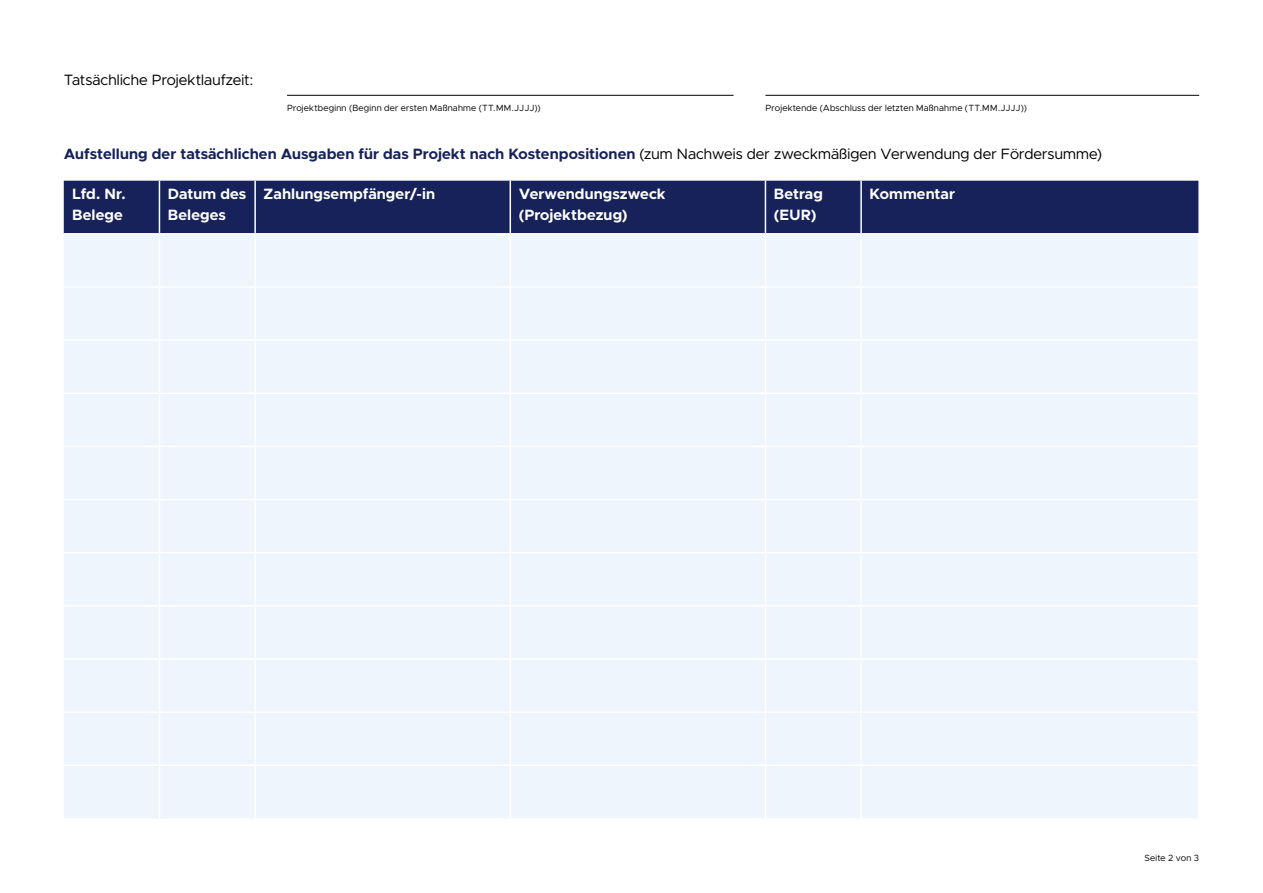
<style>
.page{position:relative;width:1263px;height:893px;background:#fff}
.page>*{position:absolute;margin:0;border:0;box-sizing:border-box;transform-origin:0 0}
.t1{font:700 15px "Metropolis";letter-spacing:.005em;color:#162259}
.t2{font:700 15px/21px "Metropolis";letter-spacing:.005em;color:#fff}
.t3{font:15px "Metropolis";letter-spacing:.005em;color:#000}
.t4{font:9px "Metropolis";letter-spacing:.03em;color:#000}
.s1{font-weight:400;color:#000}
</style>
<div class="page">
<div style="left:64px;top:181px;width:1134px;height:52px;background:#162259"></div>
<div style="left:64px;top:235px;width:1134px;height:583px;background:#eef5fc"></div>
<hr style="left:159px;top:181px;width:1px;height:52px;background:#fff">
<hr style="left:254px;top:181px;width:2px;height:52px;background:#fff">
<hr style="left:509px;top:181px;width:2px;height:52px;background:#fff">
<hr style="left:765px;top:181px;width:1px;height:52px;background:#fff">
<hr style="left:860px;top:181px;width:2px;height:52px;background:#fff">
<hr style="left:159px;top:235px;width:1px;height:51px;background:#fff">
<hr style="left:254px;top:235px;width:2px;height:51px;background:#fff">
<hr style="left:509px;top:235px;width:2px;height:51px;background:#fff">
<hr style="left:765px;top:235px;width:1px;height:51px;background:#fff">
<hr style="left:860px;top:235px;width:2px;height:51px;background:#fff">
<hr style="left:64px;top:286px;width:95px;height:2px;background:#fff">
<hr style="left:159px;top:286px;width:96px;height:2px;background:#fff">
<hr style="left:159px;top:288px;width:1px;height:51px;background:#fff">
<hr style="left:255px;top:286px;width:255px;height:2px;background:#fff">
<hr style="left:254px;top:288px;width:2px;height:51px;background:#fff">
<hr style="left:510px;top:286px;width:255px;height:2px;background:#fff">
<hr style="left:509px;top:288px;width:2px;height:51px;background:#fff">
<hr style="left:765px;top:286px;width:96px;height:2px;background:#fff">
<hr style="left:765px;top:288px;width:1px;height:51px;background:#fff">
<hr style="left:861px;top:286px;width:338px;height:2px;background:#fff">
<hr style="left:860px;top:288px;width:2px;height:51px;background:#fff">
<hr style="left:64px;top:339px;width:95px;height:2px;background:#fff">
<hr style="left:159px;top:339px;width:96px;height:2px;background:#fff">
<hr style="left:159px;top:341px;width:1px;height:51px;background:#fff">
<hr style="left:255px;top:339px;width:255px;height:2px;background:#fff">
<hr style="left:254px;top:341px;width:2px;height:51px;background:#fff">
<hr style="left:510px;top:339px;width:255px;height:2px;background:#fff">
<hr style="left:509px;top:341px;width:2px;height:51px;background:#fff">
<hr style="left:765px;top:339px;width:96px;height:2px;background:#fff">
<hr style="left:765px;top:341px;width:1px;height:51px;background:#fff">
<hr style="left:861px;top:339px;width:338px;height:2px;background:#fff">
<hr style="left:860px;top:341px;width:2px;height:51px;background:#fff">
<hr style="left:64px;top:392px;width:95px;height:2px;background:#fff">
<hr style="left:159px;top:392px;width:96px;height:2px;background:#fff">
<hr style="left:159px;top:394px;width:1px;height:52px;background:#fff">
<hr style="left:255px;top:392px;width:255px;height:2px;background:#fff">
<hr style="left:254px;top:394px;width:2px;height:52px;background:#fff">
<hr style="left:510px;top:392px;width:255px;height:2px;background:#fff">
<hr style="left:509px;top:394px;width:2px;height:52px;background:#fff">
<hr style="left:765px;top:392px;width:96px;height:2px;background:#fff">
<hr style="left:765px;top:394px;width:1px;height:52px;background:#fff">
<hr style="left:861px;top:392px;width:338px;height:2px;background:#fff">
<hr style="left:860px;top:394px;width:2px;height:52px;background:#fff">
<hr style="left:64px;top:446px;width:95px;height:1px;background:#fff">
<hr style="left:159px;top:446px;width:96px;height:1px;background:#fff">
<hr style="left:159px;top:447px;width:1px;height:52px;background:#fff">
<hr style="left:255px;top:446px;width:255px;height:1px;background:#fff">
<hr style="left:254px;top:447px;width:2px;height:52px;background:#fff">
<hr style="left:510px;top:446px;width:255px;height:1px;background:#fff">
<hr style="left:509px;top:447px;width:2px;height:52px;background:#fff">
<hr style="left:765px;top:446px;width:96px;height:1px;background:#fff">
<hr style="left:765px;top:447px;width:1px;height:52px;background:#fff">
<hr style="left:861px;top:446px;width:338px;height:1px;background:#fff">
<hr style="left:860px;top:447px;width:2px;height:52px;background:#fff">
<hr style="left:64px;top:499px;width:95px;height:1px;background:#fff">
<hr style="left:159px;top:499px;width:96px;height:1px;background:#fff">
<hr style="left:159px;top:500px;width:1px;height:52px;background:#fff">
<hr style="left:255px;top:499px;width:255px;height:1px;background:#fff">
<hr style="left:254px;top:500px;width:2px;height:52px;background:#fff">
<hr style="left:510px;top:499px;width:255px;height:1px;background:#fff">
<hr style="left:509px;top:500px;width:2px;height:52px;background:#fff">
<hr style="left:765px;top:499px;width:96px;height:1px;background:#fff">
<hr style="left:765px;top:500px;width:1px;height:52px;background:#fff">
<hr style="left:861px;top:499px;width:338px;height:1px;background:#fff">
<hr style="left:860px;top:500px;width:2px;height:52px;background:#fff">
<hr style="left:64px;top:552px;width:95px;height:1px;background:#fff">
<hr style="left:159px;top:552px;width:96px;height:1px;background:#fff">
<hr style="left:159px;top:553px;width:1px;height:52px;background:#fff">
<hr style="left:255px;top:552px;width:255px;height:1px;background:#fff">
<hr style="left:254px;top:553px;width:2px;height:52px;background:#fff">
<hr style="left:510px;top:552px;width:255px;height:1px;background:#fff">
<hr style="left:509px;top:553px;width:2px;height:52px;background:#fff">
<hr style="left:765px;top:552px;width:96px;height:1px;background:#fff">
<hr style="left:765px;top:553px;width:1px;height:52px;background:#fff">
<hr style="left:861px;top:552px;width:338px;height:1px;background:#fff">
<hr style="left:860px;top:553px;width:2px;height:52px;background:#fff">
<hr style="left:64px;top:605px;width:95px;height:2px;background:#fff">
<hr style="left:159px;top:605px;width:96px;height:2px;background:#fff">
<hr style="left:159px;top:607px;width:1px;height:51px;background:#fff">
<hr style="left:255px;top:605px;width:255px;height:2px;background:#fff">
<hr style="left:254px;top:607px;width:2px;height:51px;background:#fff">
<hr style="left:510px;top:605px;width:255px;height:2px;background:#fff">
<hr style="left:509px;top:607px;width:2px;height:51px;background:#fff">
<hr style="left:765px;top:605px;width:96px;height:2px;background:#fff">
<hr style="left:765px;top:607px;width:1px;height:51px;background:#fff">
<hr style="left:861px;top:605px;width:338px;height:2px;background:#fff">
<hr style="left:860px;top:607px;width:2px;height:51px;background:#fff">
<hr style="left:64px;top:658px;width:95px;height:2px;background:#fff">
<hr style="left:159px;top:658px;width:96px;height:2px;background:#fff">
<hr style="left:159px;top:660px;width:1px;height:51px;background:#fff">
<hr style="left:255px;top:658px;width:255px;height:2px;background:#fff">
<hr style="left:254px;top:660px;width:2px;height:51px;background:#fff">
<hr style="left:510px;top:658px;width:255px;height:2px;background:#fff">
<hr style="left:509px;top:660px;width:2px;height:51px;background:#fff">
<hr style="left:765px;top:658px;width:96px;height:2px;background:#fff">
<hr style="left:765px;top:660px;width:1px;height:51px;background:#fff">
<hr style="left:861px;top:658px;width:338px;height:2px;background:#fff">
<hr style="left:860px;top:660px;width:2px;height:51px;background:#fff">
<hr style="left:64px;top:711px;width:95px;height:2px;background:#fff">
<hr style="left:159px;top:711px;width:96px;height:2px;background:#fff">
<hr style="left:159px;top:713px;width:1px;height:51px;background:#fff">
<hr style="left:255px;top:711px;width:255px;height:2px;background:#fff">
<hr style="left:254px;top:713px;width:2px;height:51px;background:#fff">
<hr style="left:510px;top:711px;width:255px;height:2px;background:#fff">
<hr style="left:509px;top:713px;width:2px;height:51px;background:#fff">
<hr style="left:765px;top:711px;width:96px;height:2px;background:#fff">
<hr style="left:765px;top:713px;width:1px;height:51px;background:#fff">
<hr style="left:861px;top:711px;width:338px;height:2px;background:#fff">
<hr style="left:860px;top:713px;width:2px;height:51px;background:#fff">
<hr style="left:64px;top:764px;width:95px;height:2px;background:#fff">
<hr style="left:159px;top:764px;width:96px;height:2px;background:#fff">
<hr style="left:159px;top:766px;width:1px;height:52px;background:#fff">
<hr style="left:255px;top:764px;width:255px;height:2px;background:#fff">
<hr style="left:254px;top:766px;width:2px;height:52px;background:#fff">
<hr style="left:510px;top:764px;width:255px;height:2px;background:#fff">
<hr style="left:509px;top:766px;width:2px;height:52px;background:#fff">
<hr style="left:765px;top:764px;width:96px;height:2px;background:#fff">
<hr style="left:765px;top:766px;width:1px;height:52px;background:#fff">
<hr style="left:861px;top:764px;width:338px;height:2px;background:#fff">
<hr style="left:860px;top:766px;width:2px;height:52px;background:#fff">
<hr style="left:287px;top:95px;width:446px;height:1px;background:#000">
<hr style="left:765px;top:95px;width:434px;height:1px;background:#000">
<p class="t3" style="left:64px;top:71px;width:191px">Tatsächliche Projektlaufzeit:</p>
<p class="t4" style="left:287px;top:102px;width:255px">Projektbeginn (Beginn der ersten Maßnahme (TT.MM.JJJJ))</p>
<p class="t4" style="left:765px;top:102px;width:263px">Projektende (Abschluss der letzten Maßnahme (TT.MM.JJJJ))</p>
<p class="t1" style="left:64px;top:145px;width:1040px">Aufstellung der tatsächlichen Ausgaben für das Projekt nach Kostenpositionen <span class="s1">(zum Nachweis der zweckmäßigen Verwendung der Fördersumme)</span></p>
<p class="t2" style="left:72px;top:183px;width:55px">Lfd. Nr.<br>Belege</p>
<p class="t2" style="left:168px;top:183px;width:80px">Datum des<br>Beleges</p>
<p class="t2" style="left:264px;top:183px;width:173px">Zahlungsempfänger/-in</p>
<p class="t2" style="left:519px;top:183px;width:148px">Verwendungszweck (Projektbezug)</p>
<p class="t2" style="left:774px;top:183px;width:50px">Betrag (EUR)</p>
<p class="t2" style="left:870px;top:183px;width:87px">Kommentar</p>
<p class="t4" style="left:1144px;top:852px;width:56px">Seite 2 von 3</p>
</div>
